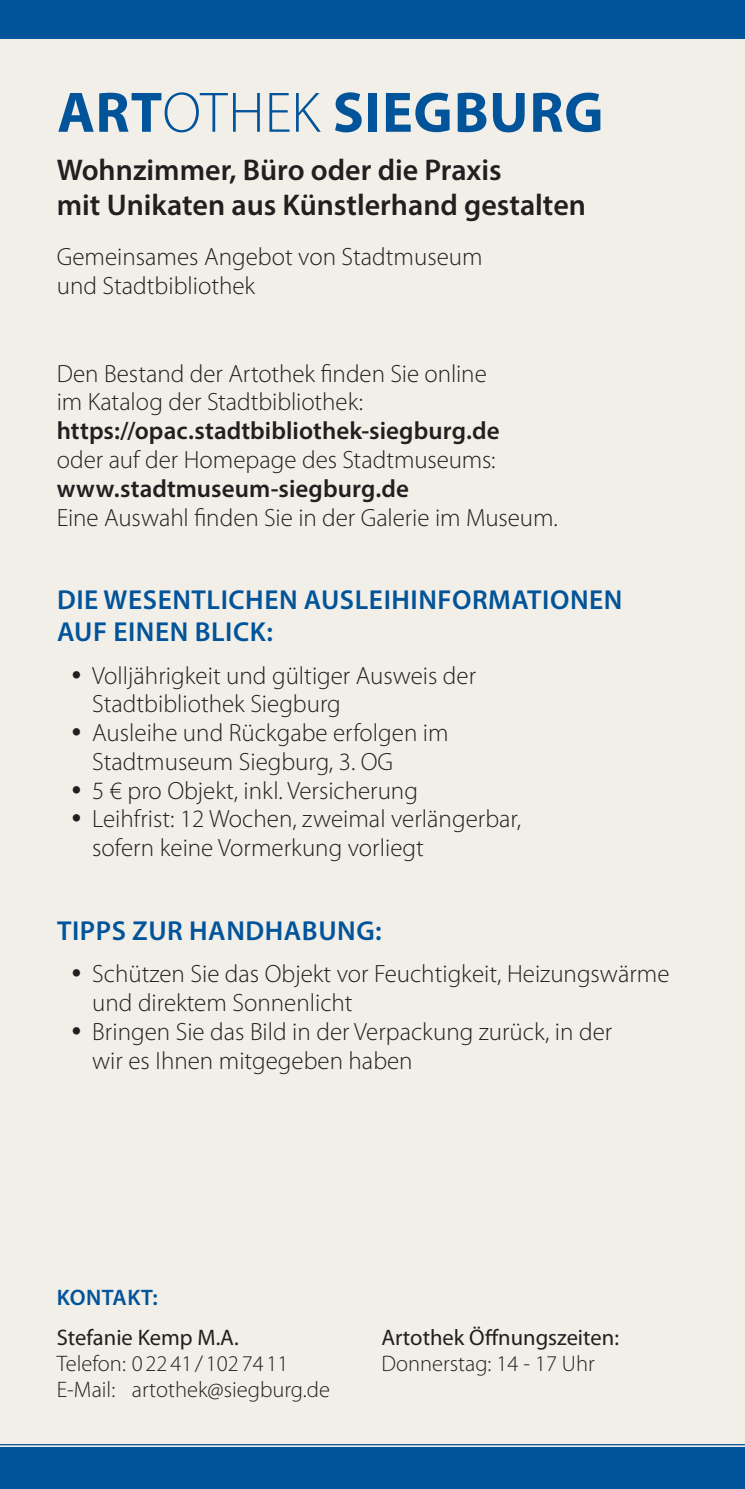
<style>
.page{position:relative;width:745px;height:1489px;background:#fff}
.page>*{position:absolute;margin:0;border:0;box-sizing:border-box;transform-origin:0 0}
.t1{font:700 57.5px "Myriad Pro";letter-spacing:.015em;color:#01549a}
.t2{font:600 30px/34.5px "Myriad Pro";color:#231f20}
.t3{font:600 27.5px/31.5px "Myriad Pro";letter-spacing:.02em;color:#01549a}
.List_Paragraph{font:300 25px/28.8px "Myriad Pro";color:#231f20}
.t4{font:300 22.5px/26px "Myriad Pro";color:#231f20}
.t5{font:22.5px/25.8px "Myriad Pro";color:#231f20}
.t6{font:600 22.5px "Myriad Pro";letter-spacing:.02em;color:#01549a}
.s1{font-weight:300}
.s2{font-weight:600}
.s3{font-weight:400}
</style>
<div class="page">
<div style="left:0;top:0;width:744px;height:1452px;background:#f2eee8"></div>
<div style="left:0;top:1447px;width:744px;height:41px;background:#01549a"></div>
<svg style="left:0;top:1444px;width:744px;height:2px"></svg>
<div style="left:0;top:0;width:744px;height:39px;background:#01549a"></div>
<p class="t1" style="left:57px;top:75px;width:547px">ART<span class="s1">OTHEK</span> SIEGBURG</p>
<p class="t2" style="left:57px;top:152px;width:530px">Wohnzimmer, Büro oder die Praxis<br>mit Unikaten aus Künstlerhand gestalten</p>
<p class="List_Paragraph" style="left:57px;top:242px;width:427px">Gemeinsames Angebot von Stadtmuseum und Stadtbibliothek</p>
<p class="List_Paragraph" style="left:57px;top:359px;width:502px">Den Bestand der Artothek finden Sie online<br>im Katalog der Stadtbibliothek: <span class="s2">https://opac.stadtbibliothek-siegburg.de<br></span>oder auf der Homepage des Stadtmuseums: <span class="s2">www.stadtmuseum-siegburg.de<br></span>Eine Auswahl finden Sie in der Galerie im Museum.</p>
<p class="t3" style="left:57px;top:583px;width:566px">DIE WESENTLICHEN AUSLEIHINFORMATIONEN<br>AUF EINEN BLICK:</p>
<p class="List_Paragraph" style="left:92px;top:660px;width:385px">Volljährigkeit und gültiger Ausweis der<br>Stadtbibliothek Siegburg</p>
<p class="List_Paragraph" style="left:92px;top:718px;width:357px">Ausleihe und Rückgabe erfolgen im<br>Stadtmuseum Siegburg, 3. OG</p>
<p class="List_Paragraph" style="left:92px;top:775px;width:327px">5 € pro Objekt, inkl. Versicherung</p>
<p class="List_Paragraph" style="left:92px;top:804px;width:430px">Leihfrist: 12 Wochen, zweimal verlängerbar, sofern keine Vormerkung vorliegt</p>
<p class="t3" style="left:57px;top:913px;width:326px">TIPPS ZUR HANDHABUNG:</p>
<p class="List_Paragraph" style="left:92px;top:959px;width:578px">Schützen Sie das Objekt vor Feuchtigkeit, Heizungswärme und direktem Sonnenlicht</p>
<p class="List_Paragraph" style="left:92px;top:1016px;width:521px">Bringen Sie das Bild in der Verpackung zurück, in der wir es Ihnen mitgegeben haben</p>
<p class="t6" style="left:57px;top:1282px;width:102px">KONTAKT:</p>
<p class="t4" style="left:57px;top:1324px;width:274px"><span class="s3">Stefanie Kemp M.A.<br></span>Telefon: 0 22 41 / 102 74 11<br>E-Mail: artothek@siegburg.de</p>
<p class="t5" style="left:381px;top:1324px;width:239px">Artothek Öffnungszeiten:<br><span class="s1">Donnerstag: 14 - 17 Uhr</span></p>
</div>
